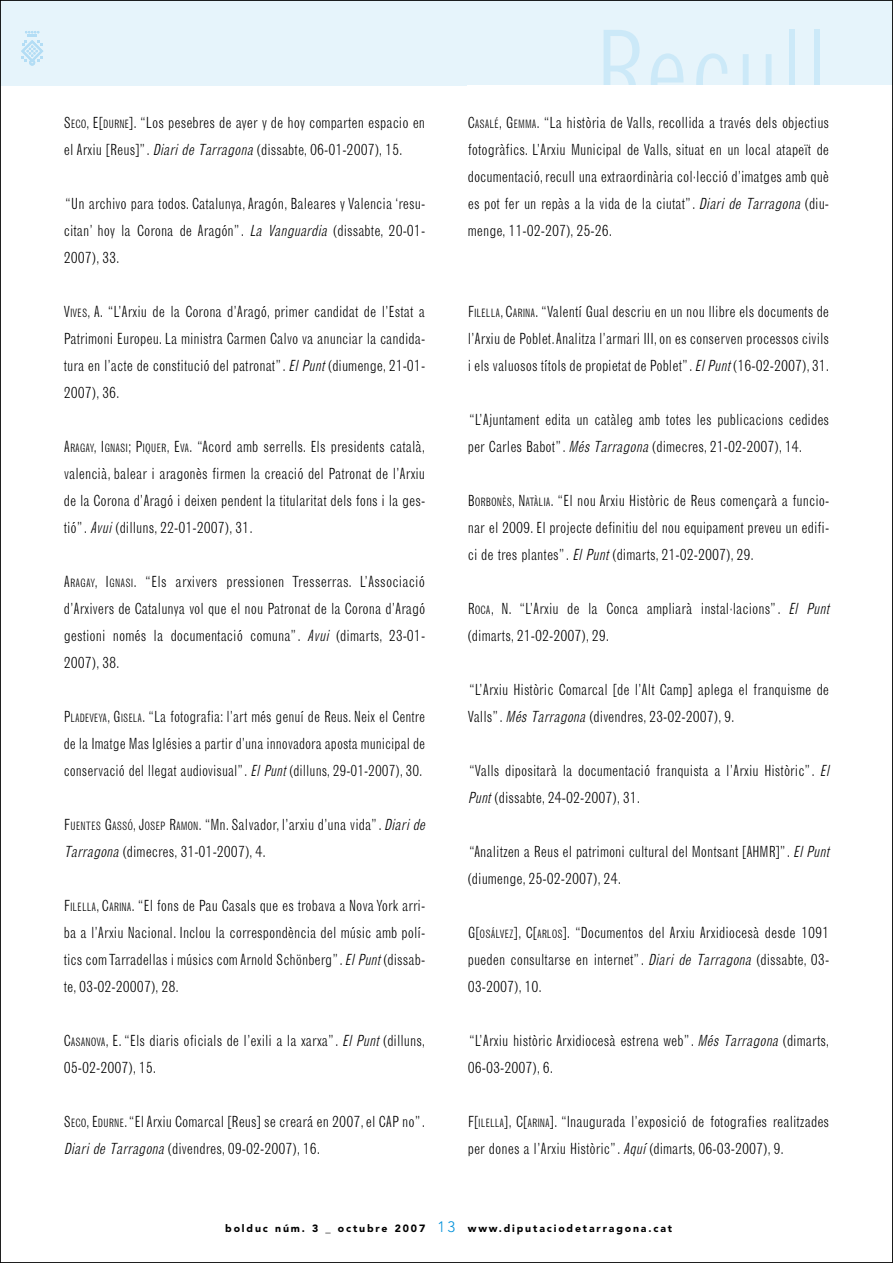
<style>
.page{position:relative;width:893px;height:1263px;background:#fff}
.page>*{position:absolute;margin:0;border:0;box-sizing:border-box;transform-origin:0 0}
.t1{font:300 condensed 108px "Grotesque MT Std";color:#cce9f8}
.t2{font:300 condensed 15px/27px "Grotesque MT Std";color:#000}
.t3{font:900 10.5px "Avenir";letter-spacing:.175em;color:#000}
.s1{font-size:11.25px}
.s2{font-style:italic}
.s3{font-weight:300;font-size:15px;color:#0091da}
</style>
<div class="page">
<div style="left:0;top:0;width:893px;height:85px;background:#e6f4fb"></div>
<hr style="left:0;top:0;width:1px;height:1263px;background:#000">
<hr style="left:892px;top:0;width:1px;height:1263px;background:#000">
<hr style="left:0;top:1262px;width:893px;height:1px;background:#000">
<hr style="left:0;top:0;width:893px;height:1px;background:#000">
<svg style="left:21px;top:31px;width:22px;height:35px"></svg>
<p class="t2" style="left:64px;top:110px;width:363px">S<span class="s1">ECO</span>, E[<span class="s1">DURNE</span>]. “Los pesebres de ayer y de hoy comparten espacio en el Arxiu [Reus]”. <span class="s2">Diari de Tarragona</span>(dissabte, 06-01-2007), 15.</p>
<p class="t2" style="left:64px;top:191px;width:363px;text-align:justify">“Un archivo para todos. Catalunya, Aragón, Baleares y Valencia ‘resu&shy;citan’ hoy la Corona de Aragón”. <span class="s2">La Vanguardia</span> (dissabte, 20-01- 2007), 33.</p>
<p class="t2" style="left:64px;top:299px;width:363px;text-align:justify">V<span class="s1">IVES</span>, A. “L’Arxiu de la Corona d’Aragó, primer candidat de l’Estat a Patrimoni Europeu. La ministra Carmen Calvo va anunciar la candida&shy;tura en l’acte de constitució del patronat”. <span class="s2">ElPunt</span>(diumenge, 21-01- 2007), 36.</p>
<p class="t2" style="left:64px;top:434px;width:363px;text-align:justify">A<span class="s1">RAGAY</span>, I<span class="s1">GNASI</span>; P<span class="s1">IQUER</span>, E<span class="s1">VA</span>. “Acord amb serrells. Els presidents català, valencià, balear i aragonès firmen la creació del Patronat de l’Arxiu de la Corona d’Aragó i deixen pendent la titularitat dels fons i la ges&shy;tió”. <span class="s2">Avui</span>(dilluns, 22-01-2007), 31.</p>
<p class="t2" style="left:64px;top:569px;width:363px;text-align:justify">A<span class="s1">RAGAY</span>, I<span class="s1">GNASI</span>. “Els arxivers pressionen Tresserras. L’Associació d’Arxivers de Catalunya vol que el nou Patronat de la Corona d’Aragó gestioni només la documentació comuna”. <span class="s2">Avui</span> (dimarts, 23-01- 2007), 38.</p>
<p class="t2" style="left:64px;top:704px;width:363px;text-align:justify">P<span class="s1">LADEVEYA</span>, G<span class="s1">ISELA</span>. “La fotografia: l’art més genuí de Reus. Neix el Centre de la Imatge Mas Iglésies a partir d’una innovadora aposta municipal de conservació del llegat audiovisual”. <span class="s2">El Punt</span>(dilluns, 29-01-2007), 30.</p>
<p class="t2" style="left:64px;top:812px;width:366px">F<span class="s1">UENTES</span> G<span class="s1">ASSÓ</span>, J<span class="s1">OSEP</span> R<span class="s1">AMON</span>.“Mn. Salvador, l’arxiu d’una vida”. <span class="s2">Diaride<br>Tarragona</span>(dimecres, 31-01-2007), 4.</p>
<p class="t2" style="left:64px;top:893px;width:363px;text-align:justify">F<span class="s1">ILELLA</span>, C<span class="s1">ARINA</span>.“El fons de Pau Casals que es trobava a Nova York arri&shy;ba a l’Arxiu Nacional. Inclou la correspondència del músic amb polí&shy;tics com Tarradellas i músics com Arnold Schönberg”. <span class="s2">ElPunt</span>(dissab&shy;te, 03-02-20007), 28.</p>
<p class="t2" style="left:64px;top:1028px;width:363px">C<span class="s1">ASANOVA</span>, E.“Els diaris oficials de l’exili a la xarxa”. <span class="s2">El Punt</span>(dilluns,<br>05-02-2007), 15.</p>
<p class="t2" style="left:64px;top:1109px;width:363px">S<span class="s1">ECO</span>,E<span class="s1">DURNE</span>.“El Arxiu Comarcal [Reus] se creará en 2007, el CAP no”.<br><span class="s2">Diari de Tarragona</span>(divendres, 09-02-2007), 16.</p>
<h1 class="t1" style="left:594px;top:30px;width:237px">Recull</h1>
<p class="t2" style="left:468px;top:110px;width:363px;text-align:justify">C<span class="s1">ASALÉ</span>, G<span class="s1">EMMA</span>. “La història de Valls, recollida a través dels objectius fotogràfics. L’Arxiu Municipal de Valls, situat en un local atapeït de documentació, recull una extraordinària col·lecció d’imatges amb què es pot fer un repàs a la vida de la ciutat”. <span class="s2">Diari de Tarragona</span>(diu&shy;menge, 11-02-207), 25-26.</p>
<p class="t2" style="left:468px;top:299px;width:363px;text-align:justify">F<span class="s1">ILELLA</span>,C<span class="s1">ARINA</span>.“Valentí Gual descriu en un nou llibre els documents de l’Arxiu de Poblet.Analitza l’armari III, on es conserven processos civils i els valuosos títols de propietat de Poblet”. <span class="s2">ElPunt</span>(16-02-2007), 31.</p>
<p class="t2" style="left:468px;top:407px;width:363px">“L’Ajuntament edita un catàleg amb totes les publicacions cedides per Carles Babot”. <span class="s2">Més Tarragona</span>(dimecres, 21-02-2007), 14.</p>
<p class="t2" style="left:468px;top:488px;width:363px;text-align:justify">B<span class="s1">ORBONÈS</span>, N<span class="s1">ATÀLIA</span>. “El nou Arxiu Històric de Reus començarà a funcio&shy;nar el 2009. El projecte definitiu del nou equipament preveu un edifi&shy;ci de tres plantes”. <span class="s2">El Punt</span>(dimarts, 21-02-2007), 29.</p>
<p class="t2" style="left:468px;top:596px;width:366px">R<span class="s1">OCA</span>, N. “L’Arxiu de la Conca ampliarà instal·lacions”. <span class="s2">El Punt </span>(dimarts, 21-02-2007), 29.</p>
<p class="t2" style="left:468px;top:677px;width:363px">“L’Arxiu Històric Comarcal [de l’Alt Camp] aplega el franquisme de<br>Valls”. <span class="s2">Més Tarragona</span>(divendres, 23-02-2007), 9.</p>
<p class="t2" style="left:468px;top:758px;width:366px">“Valls dipositarà la documentació franquista a l’Arxiu Històric”. <span class="s2">El<br>Punt</span>(dissabte, 24-02-2007), 31.</p>
<p class="t2" style="left:468px;top:839px;width:366px">“Analitzen a Reus el patrimoni cultural del Montsant [AHMR]”. <span class="s2">ElPunt </span>(diumenge, 25-02-2007), 24.</p>
<p class="t2" style="left:468px;top:920px;width:363px;text-align:justify">G[<span class="s1">OSÁLVEZ</span>], C[<span class="s1">ARLOS</span>]. “Documentos del Arxiu Arxidiocesà desde 1091 pueden consultarse en internet”. <span class="s2">Diari de Tarragona</span> (dissabte, 03- 03-2007), 10.</p>
<p class="t2" style="left:468px;top:1028px;width:363px">“L’Arxiu històric Arxidiocesà estrena web”. <span class="s2">Més Tarragona</span> (dimarts,<br>06-03-2007), 6.</p>
<p class="t2" style="left:468px;top:1109px;width:363px">F[<span class="s1">ILELLA</span>], C[<span class="s1">ARINA</span>]. “Inaugurada l’exposició de fotografies realitzades per dones a l’Arxiu Històric”. <span class="s2">Aquí</span>(dimarts, 06-03-2007), 9.</p>
<p class="t3" style="left:225px;top:1224px;width:448px">bolduc núm. 3 _ octubre 2007 <span class="s3">13</span> www.diputaciodetarragona.cat</p>
</div>
